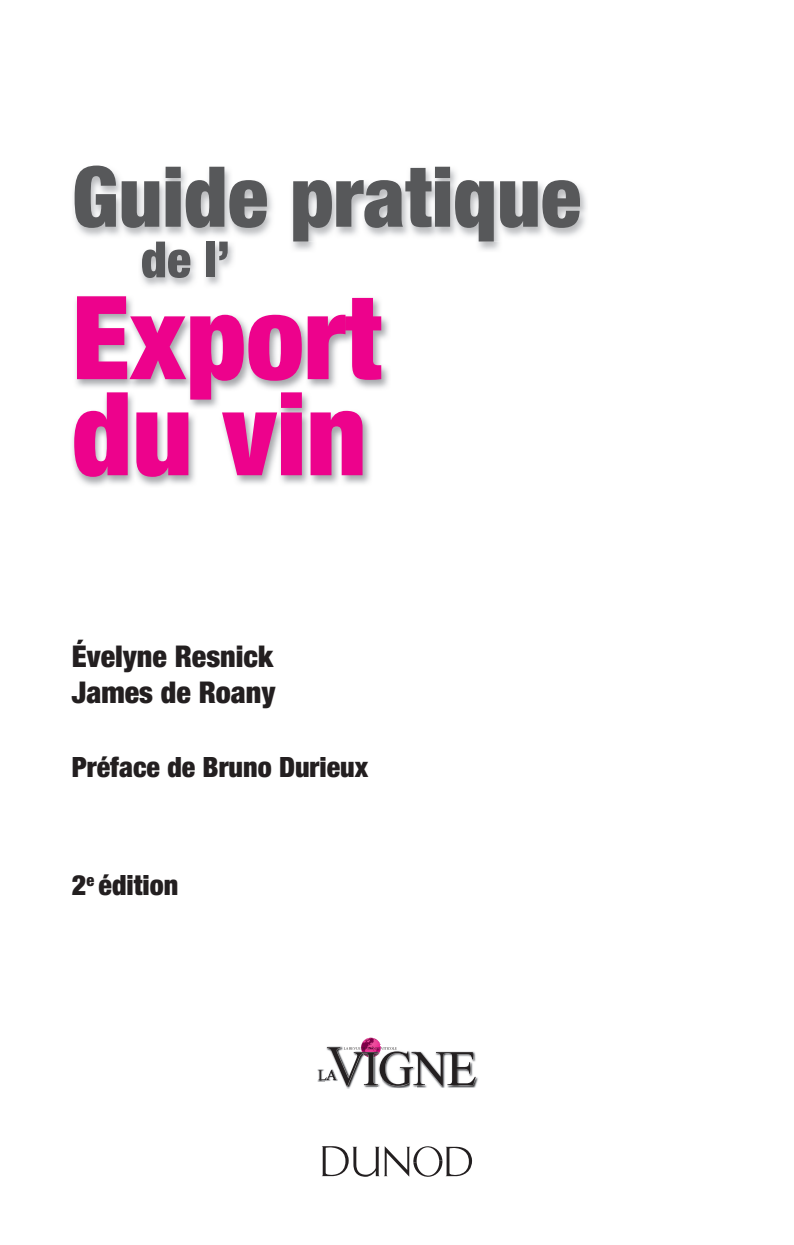
<style>
.page{position:relative;width:794px;height:1245px;background:#fff}
.page>*{position:absolute;margin:0;border:0;box-sizing:border-box;transform-origin:0 0}
.t1{font:900 condensed 116px/96px "Helvetica Neue LT Std";color:#ed028c}
.t2{font:900 condensed 84px "Helvetica Neue LT Std";color:#57585a}
.t3{font:900 condensed 50px "Helvetica Neue LT Std";color:#57585a}
.t4{font:900 condensed 30px/36px "Helvetica Neue LT Std";color:#231f20}
.t5{font:900 condensed 28px "Helvetica Neue LT Std";color:#231f20}
</style>
<div class="page">
<img style="left:74px;top:187px;width:512px;height:63px">
<img style="left:75px;top:168px;width:505px;height:73px">
<img style="left:139px;top:241px;width:97px;height:45px">
<img style="left:72px;top:297px;width:317px;height:189px">
<img style="left:476px;top:1077px;width:2px;height:8px">
<svg style="left:317px;top:1037px;width:159px;height:52px"></svg>
<svg style="left:322px;top:1146px;width:150px;height:30px"></svg>
<h2 class="t2" style="left:72px;top:145px;width:511px">Guide pratique</h2>
<h3 class="t3" style="left:141px;top:229px;width:90px">de l’</h3>
<h1 class="t1" style="left:72px;top:288px;width:311px">Export du vin</h1>
<p class="t4" style="left:72px;top:638px;width:205px">Évelyne Resnick<br>James de Roany</p>
<p class="t5" style="left:72px;top:749px;width:298px">Préface de Bruno Durieux</p>
<p class="t5" style="left:72px;top:868px;width:108px">2<sup>e</sup> édition</p>
</div>
